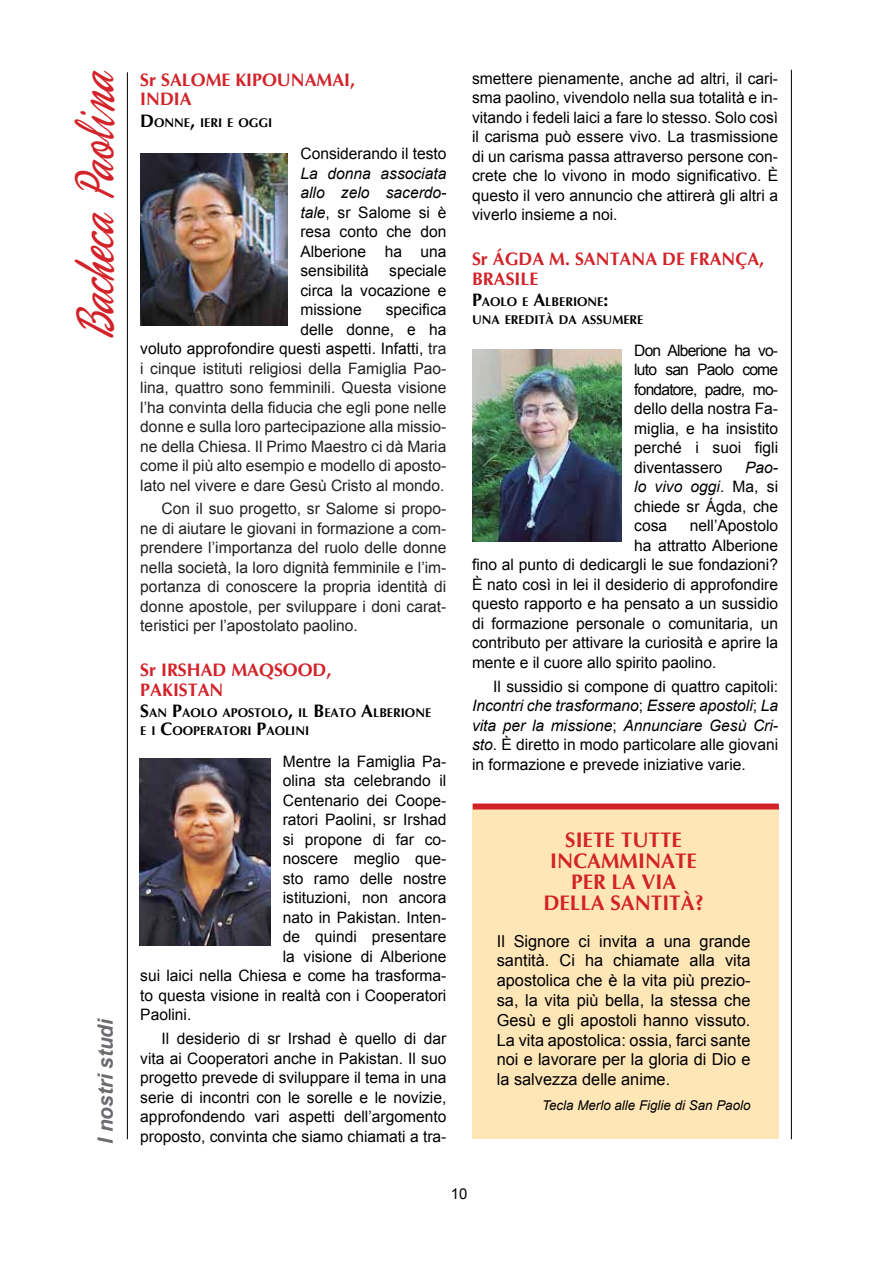
<style>
.page{position:relative;width:893px;height:1263px;background:#fff}
.page>*{position:absolute;margin:0;border:0;box-sizing:border-box;transform-origin:0 0}
.t1{font:57px "Phoenix Script FLF";color:#d2232a;scale:.7 1}
.t2{font:700 21px "Optima";color:#d2232a}
.t3{font:italic 700 21px "Arial";color:#6b6c6f}
.t4{font:700 18px/19.5px "Optima";color:#d2232a}
.t5{font:16.5px/19.8px "Arial";color:#000;text-align:justify}
.t6{font:15.75px/19.5px "Arial";color:#000;text-align:justify}
.t7{font:15.75px/19.5px "Arial";color:#212121;text-align:right}
.t8{font:15px "Arial";color:#000}
.t9{font:italic 13.5px "Arial";color:#000}
.t10{font:700 12.6px/17.2px "Optima";color:#000}
.s1{font-size:18px}
.s2{font-style:italic}
.s3{color:#000}
</style>
<div class="page">
<div style="left:473px;top:804px;width:306px;height:335px;background:#ffe6b7"></div>
<div style="left:473px;top:803px;width:306px;height:6px;background:#d2232a"></div>
<hr style="left:127px;top:72px;width:1px;height:1067px;background:#000">
<hr style="left:791px;top:70px;width:1px;height:1069px;background:#000">
<img style="left:472px;top:349px;width:149px;height:192px">
<img style="left:140px;top:153px;width:148px;height:172px">
<img style="left:140px;top:758px;width:130px;height:187px">
<h1 class="t1" style="left:66px;top:340px;width:388px;rotate:-90deg">Bacheca Paolina</h1>
<h2 class="t3" style="left:91px;top:1144px;width:127px;rotate:-90deg">I nostri studi</h2>
<p class="t4" style="left:140px;top:70px;width:216px">SR SALOME KIPOUNAMAI,<br>INDIA</p>
<p class="t10" style="left:140px;top:114px;width:133px"><span class="s1">D</span>ONNE<span class="s1">,</span> IERI E OGGI</p>
<p class="t6" style="left:300px;top:144px;width:148px">Considerando il testo</p>
<p class="t6" style="left:300px;top:163px;width:148px"><span class="s2">La donna associata allo zelo sacerdo&shy;tale</span>, sr Salome si è resa conto che don Alberione ha una sensibilità</p>
<p class="t6" style="left:300px;top:261px;width:148px;text-indent:89px">speciale circa la vocazione e missione</p>
<p class="t7" style="left:140px;top:300px;width:308px"><span class="s3">specifica<br>delle donne, e ha<br>voluto approfondire questi aspetti. Infatti,</span> tra i cinque istituti religiosi della Famiglia Pao&shy;lina, quattro sono femminili. Questa visione l’ha convinta della fiducia che egli pone nelle donne e sulla loro partecipazione alla missio&shy;ne della Chiesa. Il Primo Maestro ci dà Maria come il più alto esempio e modello di aposto&shy;lato nel vivere e dare Gesù Cristo al mondo.</p>
<p class="t7" style="left:140px;top:499px;width:308px;text-align:justify;text-indent:21px">Con il suo progetto, sr Salome si propo&shy;ne di aiutare le giovani in formazione a com&shy;prendere l’importanza del ruolo delle donne nella società, la loro dignità femminile e l’im&shy;portanza di conoscere la propria identità di donne apostole, per sviluppare i doni carat&shy;teristici per l’apostolato paolino.</p>
<p class="t4" style="left:140px;top:661px;width:193px">SR IRSHAD MAQSOOD,<br>PAKISTAN</p>
<p class="t10" style="left:140px;top:705px;width:292px"><span class="s1">S</span>AN <span class="s1">P</span>AOLO APOSTOLO<span class="s1">,</span> IL <span class="s1">B</span>EATO <span class="s1">A</span>LBERIONE<br>E I <span class="s1">C</span>OOPERATORI <span class="s1">P</span>AOLINI</p>
<p class="t6" style="left:283px;top:751px;width:165px">Mentre la Famiglia Pa-</p>
<p class="t6" style="left:283px;top:771px;width:165px">olina sta celebrando il</p>
<p class="t6" style="left:283px;top:790px;width:165px">Centenario dei Coope-</p>
<p class="t6" style="left:283px;top:810px;width:165px">ratori Paolini, sr Irshad</p>
<p class="t6" style="left:283px;top:829px;width:165px">si propone di far co-</p>
<p class="t6" style="left:283px;top:849px;width:165px">noscere meglio que-</p>
<p class="t6" style="left:283px;top:868px;width:165px">sto ramo delle nostre</p>
<p class="t6" style="left:283px;top:888px;width:165px">istituzioni, non ancora</p>
<p class="t6" style="left:283px;top:907px;width:165px">nato in Pakistan. Inten-</p>
<p class="t6" style="left:283px;top:927px;width:165px">de quindi presentare</p>
<p class="t6" style="left:283px;top:946px;width:165px">la visione di Alberione</p>
<p class="t6" style="left:140px;top:966px;width:308px">sui laici nella Chiesa e come ha trasforma-</p>
<p class="t6" style="left:140px;top:985px;width:308px">to questa visione in realtà con i Cooperatori</p>
<p class="t6" style="left:140px;top:1005px;width:53px">Paolini.</p>
<p class="t6" style="left:140px;top:1029px;width:308px;text-indent:21px">Il desiderio di sr Irshad è quello di dar vita ai Cooperatori anche in Pakistan. Il suo progetto prevede di sviluppare il tema in una serie di incontri con le sorelle e le novizie, approfondendo vari aspetti dell’argomento proposto, convinta che siamo chiamati a tra-</p>
<p class="t6" style="left:472px;top:68px;width:308px">smettere pienamente, anche ad altri, il cari&shy;sma paolino, vivendolo nella sua totalità e in&shy;vitando i fedeli laici a fare lo stesso. Solo così il carisma può essere vivo. La trasmissione di un carisma passa attraverso persone con&shy;crete che lo vivono in modo significativo. È questo il vero annuncio che attirerà gli altri a viverlo insieme a noi.</p>
<p class="t4" style="left:472px;top:250px;width:294px">SR ÁGDA M. SANTANA DE FRANÇA,<br>BRASILE</p>
<p class="t10" style="left:472px;top:294px;width:173px"><span class="s1">P</span>AOLO E <span class="s1">A</span>LBERIONE<span class="s1">:<br></span>UNA EREDITÀ DA ASSUMERE</p>
<p class="t6" style="left:634px;top:340px;width:145px">Don Alberione ha vo&shy;luto san Paolo come fondatore, padre, mo&shy;dello della nostra Fa&shy;miglia, e ha insistito perché i suoi figli diventassero</p>
<p class="t6" style="left:634px;top:457px;width:145px;text-indent:111px"><span class="s2">Pao&shy;lo vivo oggi</span>. Ma, si chiede sr Ágda, che cosa</p>
<p class="t6" style="left:690px;top:516px;width:90px">nell’Apostolo</p>
<p class="t6" style="left:634px;top:535px;width:145px">ha attratto Alberione</p>
<p class="t6" style="left:472px;top:555px;width:308px">fino al punto di dedicargli le sue fondazioni?</p>
<p class="t6" style="left:472px;top:574px;width:308px">È nato così in lei il desiderio di approfondire</p>
<p class="t6" style="left:472px;top:594px;width:308px">questo rapporto e ha pensato a un sussidio</p>
<p class="t6" style="left:472px;top:613px;width:308px">di formazione personale o comunitaria, un</p>
<p class="t6" style="left:472px;top:633px;width:308px">contributo per attivare la curiosità e aprire la</p>
<p class="t6" style="left:472px;top:652px;width:246px">mente e il cuore allo spirito paolino.</p>
<p class="t6" style="left:472px;top:676px;width:308px;text-indent:21px">Il sussidio si compone di quattro capitoli:<br><span class="s2">Incontri che trasformano</span>; <span class="s2">Essere apostoli</span>; <span class="s2">La vita per la missione</span>; <span class="s2">Annunciare Gesù Cri&shy;sto</span>. È diretto in modo particolare alle giovani in formazione e prevede iniziative varie.</p>
<h2 class="t2" style="left:565px;top:826px;width:70px">SIETE TUTT</h2>
<h2 class="t2" style="left:672px;top:826px;width:12px">E</h2>
<h2 class="t2" style="left:550px;top:847px;width:148px">INCAMMINATE</h2>
<h2 class="t2" style="left:571px;top:868px;width:107px">PER LA VIA</h2>
<h2 class="t2" style="left:543px;top:889px;width:162px">DELLA SANTITÀ?</h2>
<p class="t5" style="left:497px;top:931px;width:255px">Il Signore ci invita a una grande santità. Ci ha chiamate alla vita apostolica che è la vita più prezio&shy;sa, la vita più bella, la stessa che Gesù e gli apostoli hanno vissuto.<br>La vita apostolica: ossia, farci sante noi e lavorare per la gloria di Dio e la salvezza delle anime.</p>
<p class="t9" style="left:542px;top:1096px;width:210px">Tecla Merlo alle Figlie di San Paolo</p>
<p class="t8" style="left:451px;top:1183px;width:18px">10</p>
</div>
